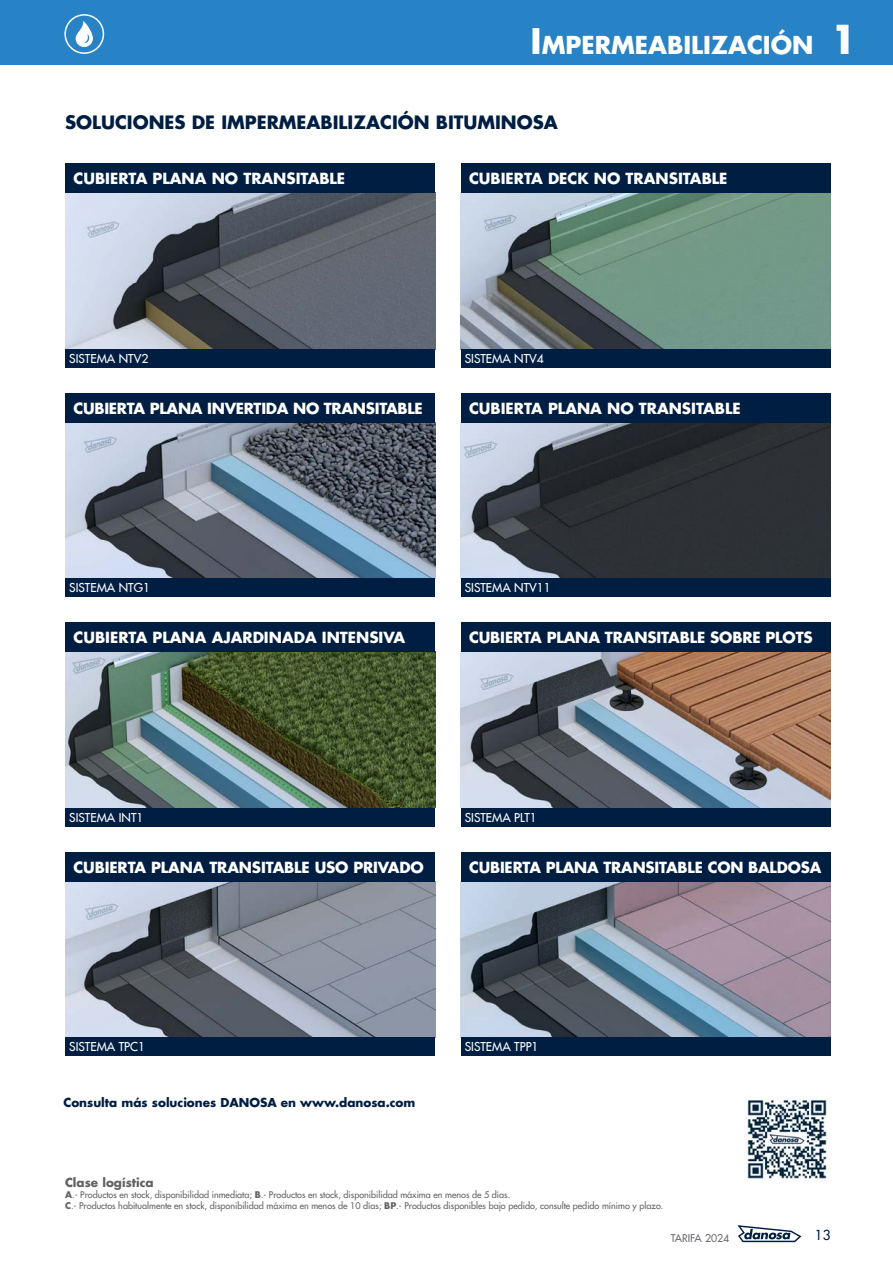
<style>
.page{position:relative;width:893px;height:1263px;background:#fff}
.page>*{position:absolute;margin:0;border:0;box-sizing:border-box;transform-origin:0 0}
.t1{font:700 24.15px "Futura AC";color:#fff}
.t2{font:700 18px "Futura AC";color:#001e42}
.t3{font:700 15px "Futura AC";letter-spacing:-.01em;color:#fff}
.t4{font:13.5px "Futura AC";color:#001e42}
.t5{font:12px "Futura AC";color:#fff}
.t6{font:700 12px "Futura AC";color:#001e42}
.t7{font:700 12px "Futura AC";color:#636366}
.t8{font:10.5px "Futura AC";color:#6c6d70}
.t9{font:9px/10.8px "Futura AC";color:#636366}
.s1{font-size:34.5px}
.s2{font-size:39px}
.s3{font-weight:700}
</style>
<div class="page">
<div style="left:0;top:0;width:893px;height:65px;background:#2783c5"></div>
<div style="left:64px;top:14px;width:40px;height:40px;border:2px solid #fff;border-radius:50%"></div>
<svg style="left:76px;top:21px;width:17px;height:26px"></svg>
<svg style="left:737px;top:1225px;width:64px;height:17px"></svg>
<img style="left:65px;top:881px;width:370px;height:156px">
<div style="left:65px;top:852px;width:370px;height:29px;background:#001e42"></div>
<div style="left:65px;top:1037px;width:370px;height:19px;background:#001e42"></div>
<img style="left:460px;top:881px;width:370px;height:156px">
<div style="left:460px;top:852px;width:370px;height:29px;background:#001e42"></div>
<div style="left:460px;top:1037px;width:370px;height:19px;background:#001e42"></div>
<img style="left:65px;top:193px;width:370px;height:156px">
<div style="left:65px;top:164px;width:370px;height:29px;background:#001e42"></div>
<div style="left:65px;top:349px;width:370px;height:18px;background:#001e42"></div>
<img style="left:65px;top:422px;width:370px;height:156px">
<div style="left:65px;top:393px;width:370px;height:29px;background:#001e42"></div>
<div style="left:65px;top:578px;width:370px;height:19px;background:#001e42"></div>
<img style="left:65px;top:652px;width:370px;height:156px">
<div style="left:65px;top:623px;width:370px;height:29px;background:#001e42"></div>
<div style="left:65px;top:808px;width:370px;height:18px;background:#001e42"></div>
<img style="left:460px;top:193px;width:370px;height:156px">
<div style="left:460px;top:164px;width:370px;height:29px;background:#001e42"></div>
<div style="left:460px;top:349px;width:370px;height:18px;background:#001e42"></div>
<img style="left:460px;top:422px;width:370px;height:156px">
<div style="left:460px;top:393px;width:370px;height:29px;background:#001e42"></div>
<div style="left:460px;top:578px;width:370px;height:19px;background:#001e42"></div>
<img style="left:460px;top:652px;width:370px;height:156px">
<div style="left:460px;top:623px;width:370px;height:29px;background:#001e42"></div>
<div style="left:460px;top:808px;width:370px;height:18px;background:#001e42"></div>
<img style="left:744px;top:1097px;width:85px;height:84px">
<h1 class="t1" style="left:531px;top:29px;width:328px"><span class="s1">I</span>MPERMEABILIZACIÓN <span class="s2">1</span></h1>
<p class="t2" style="left:65px;top:110px;width:494px">SOLUCIONES DE IMPERMEABILIZACIÓN BITUMINOSA</p>
<p class="t3" style="left:74px;top:169px;width:273px">CUBIERTA PLANA NO TRANSITABLE</p>
<p class="t3" style="left:469px;top:169px;width:260px">CUBIERTA DECK NO TRANSITABLE</p>
<p class="t5" style="left:69px;top:351px;width:81px">SISTEMA NTV2</p>
<p class="t3" style="left:74px;top:398px;width:351px">CUBIERTA PLANA INVERTIDA NO TRANSITABLE</p>
<p class="t5" style="left:465px;top:351px;width:81px">SISTEMA NTV4</p>
<p class="t3" style="left:469px;top:398px;width:273px">CUBIERTA PLANA NO TRANSITABLE</p>
<p class="t5" style="left:69px;top:580px;width:82px">SISTEMA NTG1</p>
<p class="t3" style="left:74px;top:628px;width:333px">CUBIERTA PLANA AJARDINADA INTENSIVA</p>
<p class="t5" style="left:465px;top:580px;width:87px">SISTEMA NTV11</p>
<p class="t3" style="left:469px;top:628px;width:345px">CUBIERTA PLANA TRANSITABLE SOBRE PLOTS</p>
<p class="t5" style="left:69px;top:809px;width:76px">SISTEMA INT1</p>
<p class="t3" style="left:74px;top:857px;width:352px">CUBIERTA PLANA TRANSITABLE USO PRIVADO</p>
<p class="t5" style="left:465px;top:809px;width:74px">SISTEMA PLT1</p>
<p class="t3" style="left:469px;top:857px;width:354px">CUBIERTA PLANA TRANSITABLE CON BALDOSA</p>
<p class="t5" style="left:69px;top:1039px;width:77px">SISTEMA TPC1</p>
<p class="t6" style="left:63px;top:1094px;width:353px">Consulta más soluciones DANOSA en www.danosa.com</p>
<p class="t5" style="left:465px;top:1039px;width:75px">SISTEMA TPP1</p>
<p class="t7" style="left:65px;top:1175px;width:90px">Clase logística</p>
<p class="t9" style="left:65px;top:1189px;width:600px"><span class="s3">A</span>.- Productos en stock, disponibilidad inmediata; <span class="s3">B</span>.- Productos en stock, disponibilidad máxima en menos de 5 días.<br><span class="s3">C</span>.- Productos habitualmente en stock, disponibilidad máxima en menos de 10 días; <span class="s3">BP</span>.- Productos disponibles bajo pedido, consulte pedido mínimo y plazo.</p>
<p class="t8" style="left:671px;top:1231px;width:60px">TARIFA 2024</p>
<p class="t4" style="left:815px;top:1226px;width:17px">13</p>
</div>
